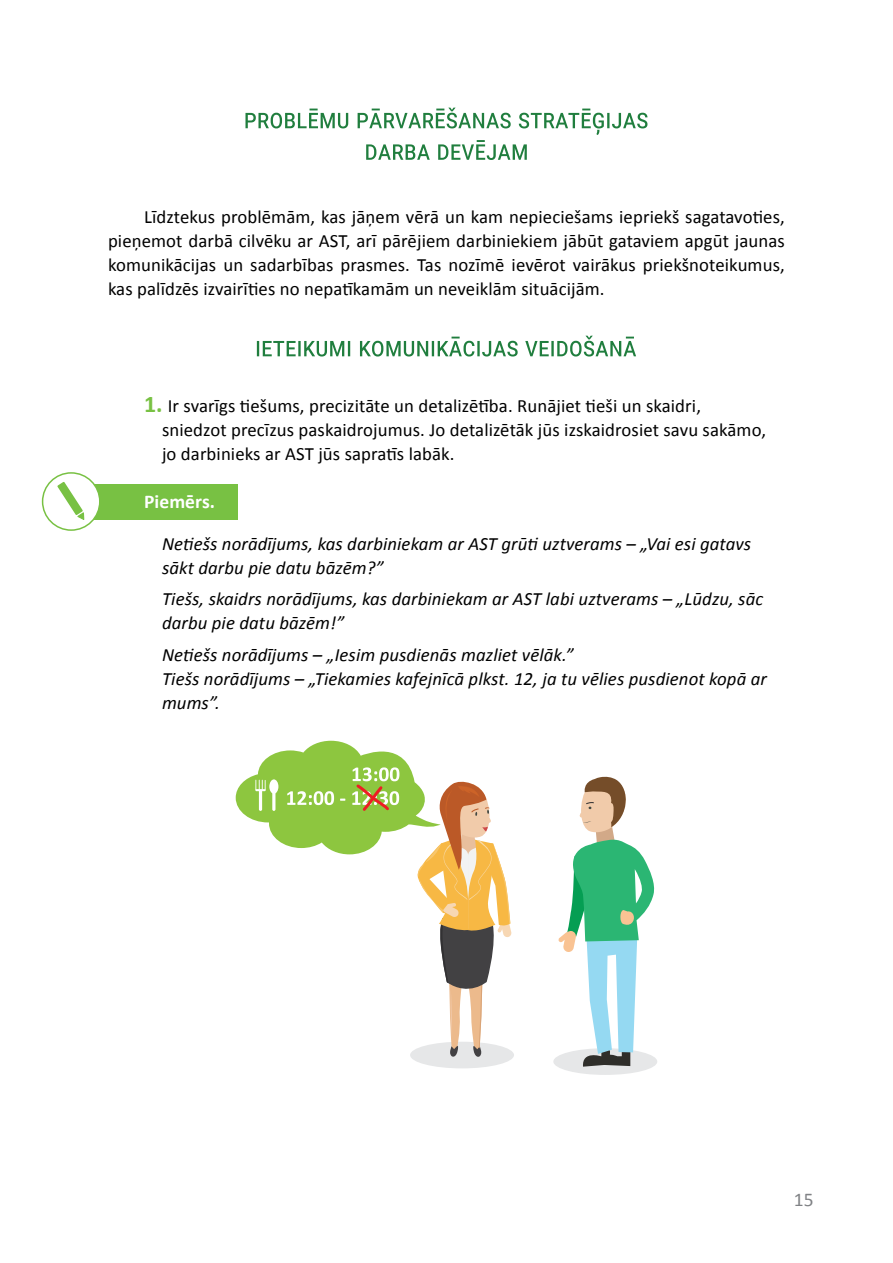
<style>
.page{position:relative;width:893px;height:1263px;background:#fff}
.page>*{position:absolute;margin:0;border:0;box-sizing:border-box;transform-origin:0 0}
.t1{font:700 19.5px "Calibri";color:#fff}
.t2{font:19.5px "Calibri";color:#808285}
.t3{font:18.75px/24px "Calibri";letter-spacing:.005em;color:#000;text-align:justify}
.t4{font:italic 18.75px/24px "Calibri";letter-spacing:.005em;color:#000}
.s1{font-weight:700;font-size:24px;color:#78c143}
</style>
<div class="page">
<div style="left:55px;top:484px;width:183px;height:35px;background:#78c143"></div>
<div style="left:43px;top:473px;width:57px;height:57px;background:#fff;border-radius:50%"></div>
<div style="left:42px;top:472px;width:59px;height:59px;border:2px solid #78c143;border-radius:50%"></div>
<svg style="left:57px;top:482px;width:28px;height:38px"></svg>
<svg style="left:245px;top:108px;width:402px;height:52px"></svg>
<svg style="left:257px;top:336px;width:379px;height:20px"></svg>
<div style="left:410px;top:1042px;width:104px;height:26px;background:#e6e7e8;border-radius:50%"></div>
<div style="left:553px;top:1048px;width:104px;height:27px;background:#e6e7e8;border-radius:50%"></div>
<svg style="left:558px;top:776px;width:97px;height:291px"></svg>
<svg style="left:236px;top:740px;width:276px;height:317px"></svg>
<p class="t3" style="left:108px;top:204px;width:678px;text-indent:36px">Līdztekus problēmām, kas jāņem vērā un kam nepieciešams iepriekš sagatavoties, pieņemot darbā cilvēku ar AST, arī pārējiem darbiniekiem jābūt gataviem apgūt jaunas komunikācijas un sadarbības prasmes. Tas nozīmē ievērot vairākus priekšnoteikumus, kas palīdzēs izvairīties no nepatīkamām un neveiklām situācijām.</p>
<p class="t3" style="left:162px;top:393px;width:605px;text-align:left;text-indent:-18px"><span class="s1">1.</span> I r svarīgs tiešums, precizitāte un detalizētība. Runājiet tieši un skaidri, sniedzot precīzus paskaidrojumus. Jo detalizētāk jūs izskaidrosiet savu sakāmo, jo darbinieks ar AST jūs sapratīs labāk.</p>
<p class="t1" style="left:144px;top:488px;width:73px">Piemērs.</p>
<p class="t4" style="left:162px;top:531px;width:591px">Netiešs norādījums, kas darbiniekam ar AST grūti uztverams – „Vai esi gatavs sākt darbu pie datu bāzēm?”</p>
<p class="t4" style="left:162px;top:586px;width:603px">Tiešs, skaidrs norādījums, kas darbiniekam ar AST labi uztverams – „Lūdzu, sāc darbu pie datu bāzēm!”</p>
<p class="t4" style="left:162px;top:642px;width:606px">Netiešs norādījums – „Iesim pusdienās mazliet vēlāk.”<br>Tiešs norādījums – „Tiekamies kafejnīcā plkst. 12, ja tu vēlies pusdienot kopā ar mums”.</p>
<p class="t2" style="left:794px;top:1186px;width:21px">15</p>
</div>
